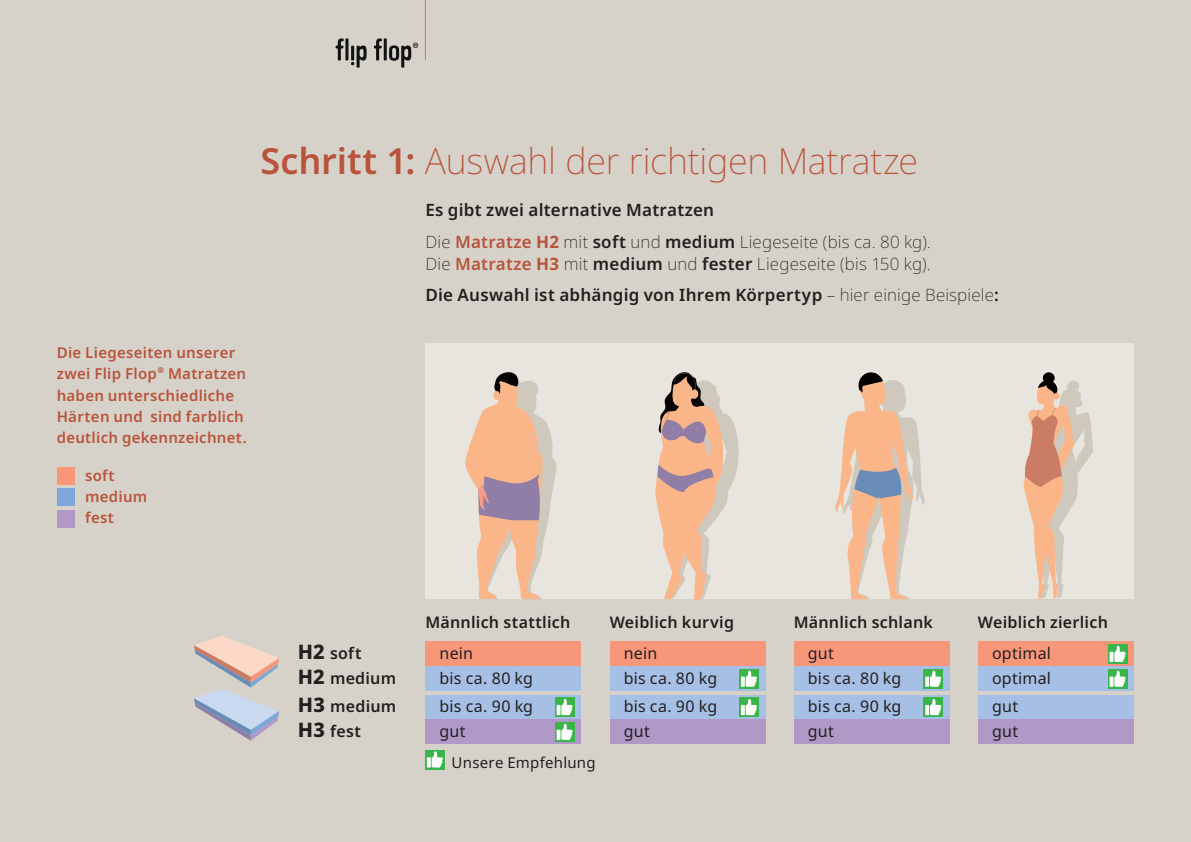
<style>
.page{position:relative;width:1191px;height:842px;background:#d7d2c9}
.page>*{position:absolute;margin:0;border:0;box-sizing:border-box;transform-origin:0 0}
.t1{font:200 36px "Noto Sans";letter-spacing:-.005em;color:#b8543c}
.t2{font:600 17px/32px "Noto Sans";letter-spacing:.015em;color:#231f20}
.t3{font:16px "Noto Sans";letter-spacing:.015em;color:#231f20}
.t4{font:600 16px/28.4px "Noto Sans";letter-spacing:.015em;color:#231f20}
.t5{font:600 15px/21.2px "Noto Sans";letter-spacing:.02em;color:#b8543c}
.t6{font:15px "Noto Sans";letter-spacing:.015em;color:#231f20}
.s1{font-weight:600}
.s2{font-weight:200}
.s3{color:#b8543c}
.s4{font-weight:700;color:#b8543c}
.s5{font-weight:800;font-size:20px}
</style>
<div class="page">
<div style="left:425px;top:344px;width:709px;height:255px;background:#e8e5de"></div>
<div style="left:425px;top:641px;width:156px;height:25px;background:#f6977a"></div>
<svg style="left:194px;top:636px;width:85px;height:105px"></svg>
<div style="left:609px;top:641px;width:156px;height:25px;background:#f6977a"></div>
<div style="left:793px;top:641px;width:156px;height:25px;background:#f6977a"></div>
<div style="left:978px;top:641px;width:155px;height:25px;background:#f6977a"></div>
<div style="left:425px;top:666px;width:156px;height:25px;background:#a5c0e4"></div>
<div style="left:609px;top:666px;width:156px;height:25px;background:#a5c0e4"></div>
<div style="left:793px;top:666px;width:156px;height:25px;background:#a5c0e4"></div>
<div style="left:978px;top:666px;width:155px;height:25px;background:#a5c0e4"></div>
<div style="left:425px;top:695px;width:156px;height:24px;background:#a5c0e4"></div>
<div style="left:609px;top:695px;width:156px;height:24px;background:#a5c0e4"></div>
<div style="left:793px;top:695px;width:156px;height:24px;background:#a5c0e4"></div>
<div style="left:978px;top:695px;width:155px;height:24px;background:#a5c0e4"></div>
<div style="left:425px;top:719px;width:156px;height:25px;background:#b098c7"></div>
<div style="left:609px;top:719px;width:156px;height:25px;background:#b098c7"></div>
<div style="left:793px;top:719px;width:156px;height:25px;background:#b098c7"></div>
<div style="left:978px;top:719px;width:155px;height:25px;background:#b098c7"></div>
<hr style="left:425px;top:0;width:1px;height:60px;background:#cb7c64">
<svg style="left:465px;top:372px;width:92px;height:227px"></svg>
<svg style="left:1023px;top:372px;width:70px;height:227px"></svg>
<svg style="left:835px;top:372px;width:90px;height:227px"></svg>
<svg style="left:655px;top:372px;width:84px;height:228px"></svg>
<div style="left:57px;top:467px;width:17px;height:18px;background:#f6977a"></div>
<div style="left:57px;top:488px;width:17px;height:18px;background:#7ca7d8"></div>
<div style="left:57px;top:510px;width:17px;height:17px;background:#b098c7"></div>
<svg style="left:425px;top:750px;width:19px;height:19px"></svg>
<svg style="left:431px;top:751px;width:12px;height:16px"></svg>
<svg style="left:427px;top:757px;width:4px;height:10px"></svg>
<svg style="left:555px;top:697px;width:19px;height:20px"></svg>
<svg style="left:561px;top:699px;width:11px;height:16px"></svg>
<svg style="left:556px;top:705px;width:4px;height:10px"></svg>
<svg style="left:555px;top:722px;width:19px;height:19px"></svg>
<svg style="left:561px;top:724px;width:11px;height:16px"></svg>
<svg style="left:556px;top:730px;width:4px;height:10px"></svg>
<div style="left:739px;top:697px;width:19px;height:20px;background:#3ab54a"></div>
<svg style="left:745px;top:699px;width:12px;height:16px"></svg>
<svg style="left:741px;top:705px;width:4px;height:10px"></svg>
<div style="left:739px;top:669px;width:19px;height:19px;background:#3ab54a"></div>
<svg style="left:745px;top:670px;width:12px;height:17px"></svg>
<svg style="left:741px;top:677px;width:4px;height:10px"></svg>
<svg style="left:1108px;top:644px;width:19px;height:19px"></svg>
<svg style="left:1114px;top:646px;width:11px;height:16px"></svg>
<svg style="left:1109px;top:652px;width:4px;height:10px"></svg>
<svg style="left:1108px;top:669px;width:19px;height:19px"></svg>
<svg style="left:1114px;top:670px;width:11px;height:17px"></svg>
<svg style="left:1109px;top:677px;width:4px;height:10px"></svg>
<svg style="left:923px;top:669px;width:20px;height:19px"></svg>
<svg style="left:930px;top:670px;width:11px;height:17px"></svg>
<svg style="left:925px;top:677px;width:4px;height:10px"></svg>
<svg style="left:923px;top:697px;width:20px;height:20px"></svg>
<svg style="left:930px;top:699px;width:11px;height:16px"></svg>
<svg style="left:925px;top:705px;width:4px;height:10px"></svg>
<svg style="left:335px;top:38px;width:9px;height:22px"></svg>
<hr style="left:345px;top:38px;width:3px;height:22px;background:#111312">
<svg style="left:351px;top:45px;width:15px;height:23px"></svg>
<svg style="left:374px;top:38px;width:8px;height:22px"></svg>
<hr style="left:384px;top:38px;width:3px;height:22px;background:#111312">
<svg style="left:389px;top:43px;width:29px;height:25px"></svg>
<h1 class="t1" style="left:261px;top:135px;width:659px"><span class="s1">Schritt 1:</span> Auswahl der richtigen Matratze</h1>
<p class="t2" style="left:425px;top:194px;width:507px">Es gibt zwei alternative Matratzen<br><span class="s2">Die</span> <span class="s3">Matratze</span> <span class="s4">H2</span> <span class="s2">mit</span> soft <span class="s2">und</span> medium <span class="s2">Liegeseite (bis ca. 80 kg).</span></p>
<p class="t2" style="left:425px;top:248px;width:575px"><span class="s2">Die</span> <span class="s3">Matratze</span> <span class="s4">H3</span> <span class="s2">mit</span> medium <span class="s2">und</span> fester <span class="s2">Liegeseite (bis 150 kg).<br></span>Die Auswahl ist abhängig von Ihrem Körpertyp <span class="s2">– hier einige Beispiele</span>:</p>
<p class="t5" style="left:57px;top:342px;width:192px">Die Liegeseiten unserer zwei Flip Flop<sup>®</sup> Matratzen haben unterschiedliche<br>Härten und sind farblich deutlich gekennzeichnet.</p>
<p class="t5" style="left:85px;top:465px;width:64px">soft medium fest</p>
<p class="t4" style="left:298px;top:640px;width:65px"><span class="s5">H2</span> soft</p>
<p class="t4" style="left:298px;top:664px;width:100px"><span class="s5">H2</span> medium<br><span class="s5">H3</span> medium</p>
<p class="t4" style="left:298px;top:717px;width:65px"><span class="s5">H3</span> fest</p>
<p class="t4" style="left:425px;top:608px;width:146px">Männlich stattlich</p>
<p class="t3" style="left:439px;top:642px;width:35px">nein</p>
<p class="t3" style="left:623px;top:642px;width:35px">nein</p>
<p class="t3" style="left:808px;top:642px;width:28px">gut</p>
<p class="t3" style="left:992px;top:642px;width:60px">optimal</p>
<p class="t3" style="left:439px;top:667px;width:95px">bis ca. 80 kg</p>
<p class="t3" style="left:623px;top:667px;width:95px">bis ca. 80 kg</p>
<p class="t3" style="left:808px;top:667px;width:95px">bis ca. 80 kg</p>
<p class="t3" style="left:992px;top:667px;width:60px">optimal</p>
<p class="t3" style="left:439px;top:695px;width:95px">bis ca. 90 kg</p>
<p class="t3" style="left:623px;top:695px;width:95px">bis ca. 90 kg</p>
<p class="t3" style="left:808px;top:695px;width:95px">bis ca. 90 kg</p>
<p class="t3" style="left:992px;top:695px;width:28px">gut</p>
<p class="t3" style="left:439px;top:720px;width:28px">gut</p>
<p class="t3" style="left:623px;top:720px;width:28px">gut</p>
<p class="t3" style="left:808px;top:720px;width:28px">gut</p>
<p class="t3" style="left:992px;top:720px;width:28px">gut</p>
<p class="t4" style="left:609px;top:608px;width:126px">Weiblich kurvig</p>
<p class="t4" style="left:793px;top:608px;width:141px">Männlich schlank</p>
<p class="t4" style="left:978px;top:608px;width:132px">Weiblich zierlich</p>
<p class="t6" style="left:451px;top:752px;width:146px">Unsere Empfehlung</p>
</div>
